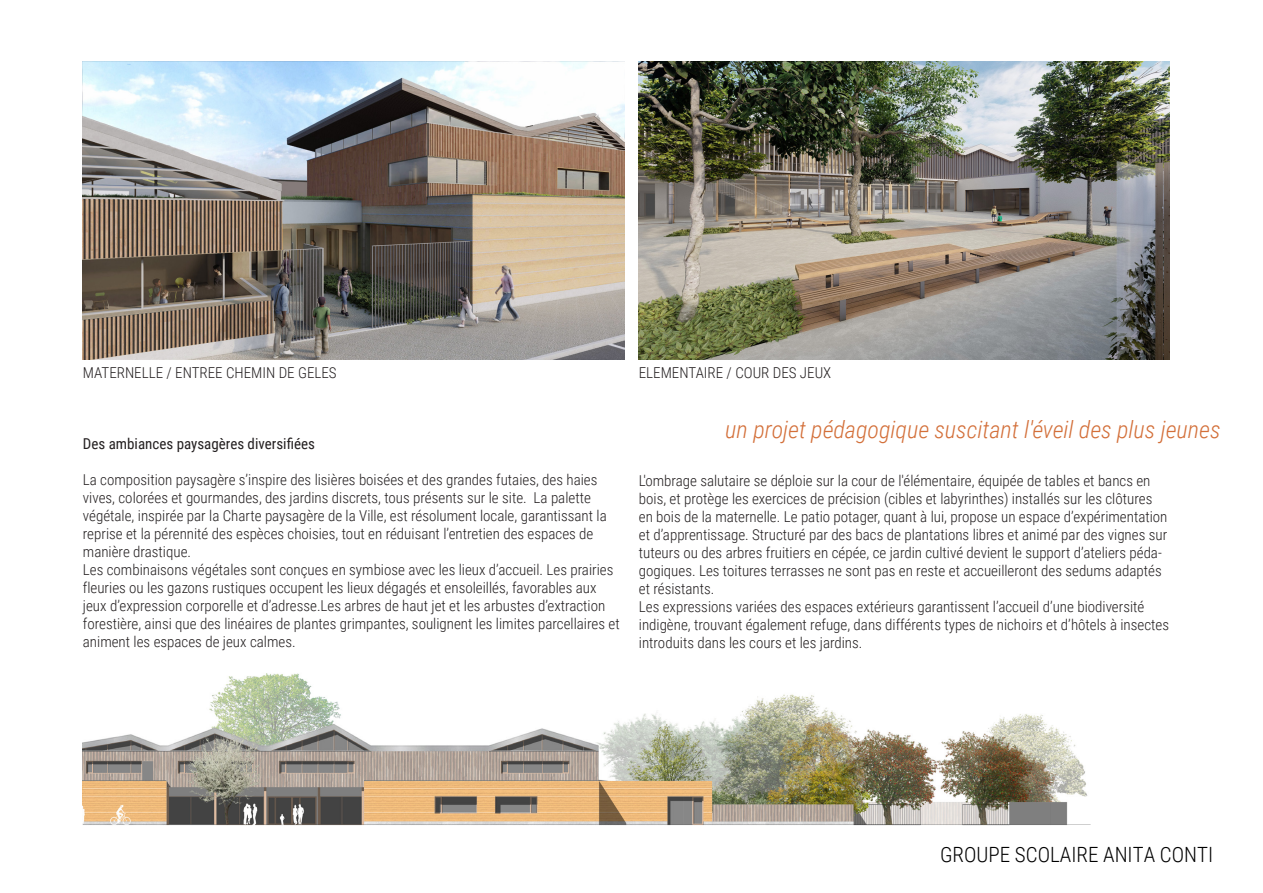
<style>
.page{position:relative;width:1263px;height:893px;background:#fff}
.page>*{position:absolute;margin:0;border:0;box-sizing:border-box;transform-origin:0 0}
.t1{font:italic 300 24px "Roboto Condensed";color:#d36f39}
.t2{font:300 21px "Roboto Condensed";color:#000}
.t3{font:300 15px/18px "Roboto Condensed";color:#231f20}
.t4{font:15px "Roboto Condensed";color:#231f20}
</style>
<div class="page">
<img style="left:83px;top:673px;width:1005px;height:153px">
<img style="left:83px;top:788px;width:629px;height:25px">
<img style="left:83px;top:824px;width:1008px;height:1px">
<img style="left:83px;top:62px;width:541px;height:297px">
<img style="left:639px;top:62px;width:530px;height:297px">
<p class="t3" style="left:83px;top:363px;width:255px">MATERNELLE / ENTREE CHEMIN DE GELES</p>
<p class="t3" style="left:639px;top:363px;width:194px">ELEMENTAIRE / COUR DES JEUX</p>
<p class="t4" style="left:83px;top:434px;width:233px">Des ambiances paysagères diversifiées</p>
<p class="t3" style="left:83px;top:471px;width:525px">La composition paysagère s’inspire des lisières boisées et des grandes futaies, des haies vives, colorées et gourmandes, des jardins discrets, tous présents sur le site. La palette végétale, inspirée par la Charte paysagère de la Ville, est résolument locale, garantissant la reprise et la pérennité des espèces choisies, tout en réduisant l’entretien des espaces de manière drastique.</p>
<p class="t3" style="left:83px;top:561px;width:538px">Les combinaisons végétales sont conçues en symbiose avec les lieux d’accueil. Les prairies fleuries ou les gazons rustiques occupent les lieux dégagés et ensoleillés, favorables aux jeux d’expression corporelle et d’adresse.Les arbres de haut jet et les arbustes d’extraction forestière, ainsi que des linéaires de plantes grimpantes, soulignent les limites parcellaires et animent les espaces de jeux calmes.</p>
<p class="t1" style="left:725px;top:413px;width:497px">un projet pédagogique suscitant l'éveil des plus jeunes</p>
<p class="t3" style="left:639px;top:471px;width:530px">L'ombrage salutaire se déploie sur la cour de l'élémentaire, équipée de tables et bancs en bois, et protège les exercices de précision (cibles et labyrinthes) installés sur les clôtures en bois de la maternelle. Le patio potager, quant à lui, propose un espace d’expérimentation et d’apprentissage. Structuré par des bacs de plantations libres et animé par des vignes sur tuteurs ou des arbres fruitiers en cépée, ce jardin cultivé devient le support d’ateliers péda&shy;gogiques. Les toitures terrasses ne sont pas en reste et accueilleront des sedums adaptés et résistants.</p>
<p class="t3" style="left:639px;top:597px;width:532px">Les expressions variées des espaces extérieurs garantissent l’accueil d’une biodiversité indigène, trouvant également refuge, dans différents types de nichoirs et d’hôtels à insectes introduits dans les cours et les jardins.</p>
<h2 class="t2" style="left:940px;top:840px;width:275px">GROUPE SCOLAIRE ANITA CONTI</h2>
</div>
